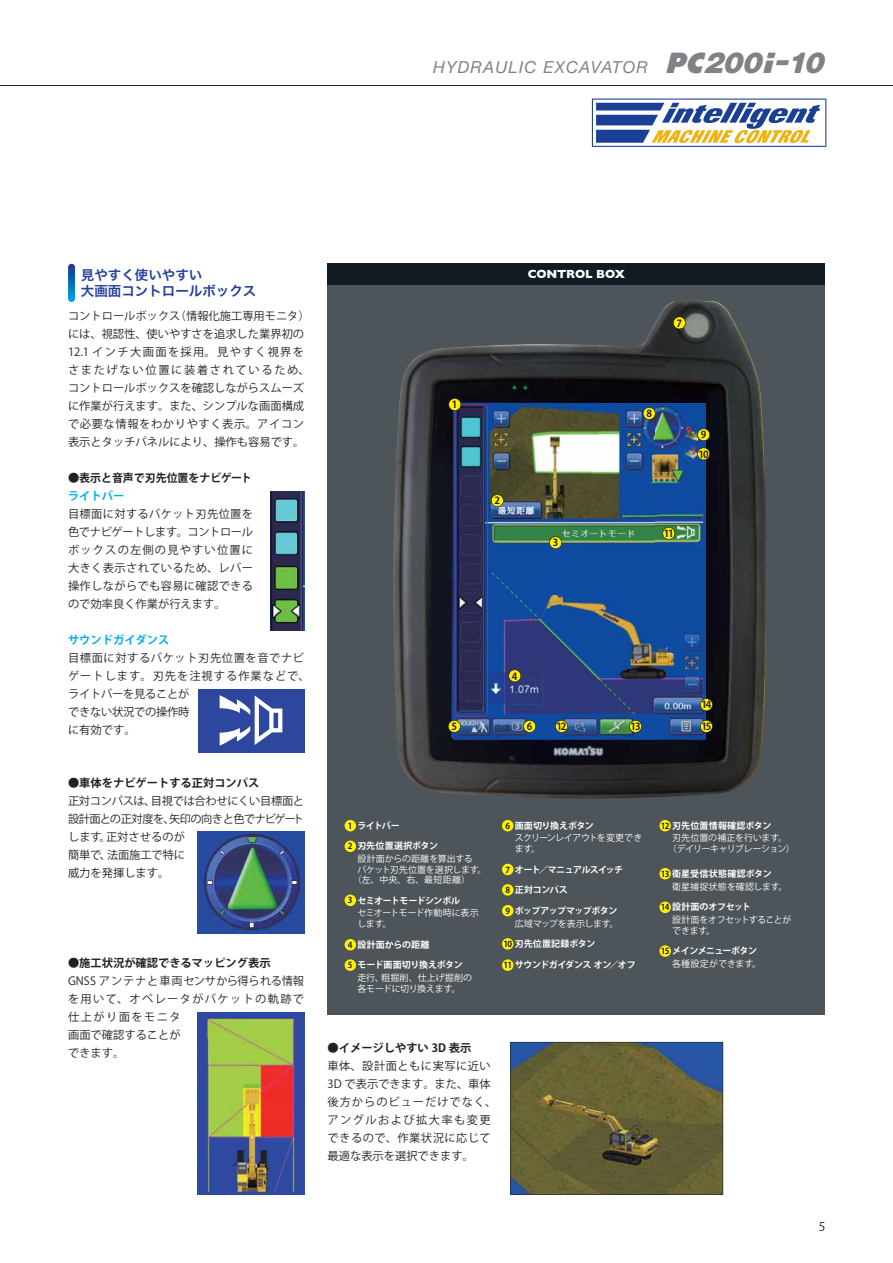
<style>
.page{position:relative;width:893px;height:1263px;background:#fff}
.page>*{position:absolute;margin:0;border:0;box-sizing:border-box;transform-origin:0 0}
.t1{font:italic 16.5px "Helvetica Neue";letter-spacing:.075em;color:#808285}
.t2{font:13.5px/16.5px "Hira Kaku Pro W6 90 pv RKSJ H";color:#223f9a}
.t3{font:700 12px "Gill Sans";letter-spacing:-.01em;color:#fff}
.t4{font:12px "Koz Go Pro Regular 90 pv RKSJ H";color:#231f20}
.t5{font:11.25px/18px "Koz Go Pro Regular 90 pv RKSJ H";color:#231f20}
.t6{font:11.25px/18px "Koz Go Pro Regular 90 pv RKSJ H";letter-spacing:.04em;color:#231f20}
.t7{font:11.25px/18px "Koz Go Pro Regular 90 pv RKSJ H";letter-spacing:-.03em;color:#231f20}
.t8{font:11.25px/18px "Koz Go Pro Regular 90 pv RKSJ H";letter-spacing:.05em;color:#231f20}
.t9{font:11.25px "Koz Go Pro Bold 90 pv RKSJ H";color:#231f20}
.t10{font:11.25px/18px "Koz Go Pro Regular 90 pv RKSJ H";letter-spacing:.07em;color:#231f20}
.t11{font:11.25px "Koz Go Pro Bold 90 pv RKSJ H";color:#00aeef}
.t12{font:9.75px/19.2px "Koz Go Pro Bold 90 pv RKSJ H";letter-spacing:-.11em;color:#231f20}
.t13{font:9px/10.5px "Koz Go Pro Regular 90 pv RKSJ H";letter-spacing:-.02em;color:#fff}
.t14{font:9px "Koz Go Pro Bold 90 pv RKSJ H";letter-spacing:-.03em;color:#fff}
.t15{font:9px/10.5px "Koz Go Pro Regular 90 pv RKSJ H";letter-spacing:-.05em;color:#fff}
.t16{font:9px "Koz Go Pro Bold 90 pv RKSJ H";letter-spacing:.005em;color:#fff}
.t17{font:9px/10.5px "Koz Go Pro Regular 90 pv RKSJ H";letter-spacing:-.055em;color:#fff}
.t18{font:9px "Koz Go Pro Bold 90 pv RKSJ H";letter-spacing:.015em;color:#fff}
.t19{font:9px "Koz Go Pro Bold 90 pv RKSJ H";letter-spacing:.02em;color:#fff}
.t20{font:9px "Koz Go Pro Regular 90 pv RKSJ H";letter-spacing:.005em;color:#fff}
.t21{font:9px "Koz Go Pro Bold 90 pv RKSJ H";letter-spacing:-.065em;color:#fff}
.t22{font:9px "Koz Go Pro Bold 90 pv RKSJ H";letter-spacing:-.055em;color:#fff}
.t23{font:9px "Koz Go Pro Bold 90 pv RKSJ H";letter-spacing:-.07em;color:#fff}
.t24{font:9px "Koz Go Pro Regular 90 pv RKSJ H";letter-spacing:.01em;color:#fff}
.t25{font:9px "Koz Go Pro Bold 90 pv RKSJ H";color:#fff}
.t26{font:8.25px "Koz Go Pro Bold 90 pv RKSJ H";color:#231f20}
.s1{font-family:"Komatsu VI";font-size:27px}
.s2{font-size:8.25px;color:#231f20}
</style>
<div class="page">
<div style="left:327px;top:285px;width:498px;height:729px;background:#4d555b"></div>
<hr style="left:0;top:85px;width:892px;height:1px;background:#231f20">
<svg style="left:592px;top:99px;width:234px;height:48px"></svg>
<svg style="left:68px;top:264px;width:7px;height:38px"></svg>
<div style="left:327px;top:264px;width:498px;height:21px;background:#121b21"></div>
<img style="left:393px;top:301px;width:373px;height:498px">
<img style="left:454px;top:403px;width:252px;height:336px">
<svg style="left:510px;top:1042px;width:213px;height:153px;background:#605f3e"></svg>
<img style="left:198px;top:831px;width:106px;height:102px">
<img style="left:270px;top:491px;width:34px;height:67px">
<img style="left:270px;top:558px;width:34px;height:72px">
<img style="left:198px;top:1012px;width:106px;height:183px">
<div style="left:344px;top:820px;width:12px;height:11px;background:#fff200;border-radius:50%"></div>
<div style="left:502px;top:820px;width:11px;height:11px;background:#fff200;border-radius:50%"></div>
<div style="left:659px;top:820px;width:12px;height:11px;background:#fff200;border-radius:50%"></div>
<div style="left:659px;top:868px;width:12px;height:11px;background:#fff200;border-radius:50%"></div>
<div style="left:659px;top:902px;width:12px;height:11px;background:#fff200;border-radius:50%"></div>
<div style="left:659px;top:945px;width:12px;height:12px;background:#fff200;border-radius:50%"></div>
<div style="left:502px;top:864px;width:11px;height:11px;background:#fff200;border-radius:50%"></div>
<div style="left:502px;top:884px;width:11px;height:12px;background:#fff200;border-radius:50%"></div>
<div style="left:502px;top:905px;width:11px;height:11px;background:#fff200;border-radius:50%"></div>
<div style="left:502px;top:938px;width:11px;height:12px;background:#fff200;border-radius:50%"></div>
<div style="left:502px;top:959px;width:11px;height:12px;background:#fff200;border-radius:50%"></div>
<div style="left:344px;top:841px;width:12px;height:11px;background:#fff200;border-radius:50%"></div>
<div style="left:344px;top:895px;width:12px;height:11px;background:#fff200;border-radius:50%"></div>
<div style="left:344px;top:939px;width:12px;height:11px;background:#fff200;border-radius:50%"></div>
<div style="left:344px;top:959px;width:12px;height:12px;background:#fff200;border-radius:50%"></div>
<svg style="left:549px;top:536px;width:13px;height:13px"></svg>
<img style="left:448px;top:398px;width:88px;height:335px">
<svg style="left:673px;top:317px;width:12px;height:12px"></svg>
<svg style="left:642px;top:407px;width:13px;height:13px"></svg>
<svg style="left:697px;top:428px;width:13px;height:13px"></svg>
<svg style="left:697px;top:447px;width:13px;height:13px"></svg>
<svg style="left:662px;top:527px;width:13px;height:13px"></svg>
<svg style="left:555px;top:720px;width:13px;height:13px"></svg>
<svg style="left:629px;top:720px;width:13px;height:13px"></svg>
<svg style="left:700px;top:698px;width:12px;height:13px"></svg>
<svg style="left:700px;top:720px;width:12px;height:13px"></svg>
<div style="left:198px;top:689px;width:106px;height:64px;background:#2c479d"></div>
<svg style="left:219px;top:695px;width:63px;height:51px"></svg>
<h1 class="t1" style="left:433px;top:58px;width:393px">HYDRAULIC EXCAVATOR <span class="s1">PC200i-10</span></h1>
<p class="t2" style="left:81px;top:268px;width:177px">見やすく使いやすい<br>大画面コントロールボックス</p>
<p class="t3" style="left:528px;top:267px;width:99px">CONTROL BOX</p>
<p class="t5" style="left:68px;top:309px;width:243px">コントロールボックス（情報化施工専用モニタ）には、視認性､使いやすさを追求した業界初の<br>12.1 インチ大画面を採用。見やすく視界をさまたげない位置に装着されているため、コントロールボックスを確認しながらスムーズに作業が行えます。また、シンプルな画面構成で必要な情報をわかりやすく表示。アイコン表示とタッチパネルにより、操作も容易です。</p>
<p class="t9" style="left:68px;top:474px;width:185px">●表示と音声で刃先位置をナビゲート</p>
<p class="t11" style="left:68px;top:492px;width:58px">ライトバー</p>
<p class="t5" style="left:68px;top:507px;width:186px;text-align:justify">目標面に対するバケット刃先位置を色でナビゲートします。コントロールボックスの左側の見やすい位置に大きく表示されているため、レバー操作しながらでも容易に確認できるので効率良く作業が行えます。</p>
<p class="t11" style="left:68px;top:636px;width:103px">サウンドガイダンス</p>
<p class="t8" style="left:68px;top:651px;width:243px">目標面に対するバケット刃先位置を音でナビゲートします。刃先を注視する作業などで、ライトバーを見ることが<br>できない状況での操作時<br>に有効です。</p>
<p class="t12" style="left:452px;top:396px;width:7px">1</p>
<p class="t12" style="left:494px;top:492px;width:7px">2</p>
<p class="t12" style="left:553px;top:534px;width:7px">3</p>
<p class="t12" style="left:646px;top:405px;width:7px">8</p>
<p class="t12" style="left:512px;top:668px;width:7px">4</p>
<p class="t12" style="left:451px;top:718px;width:7px">5</p>
<p class="t12" style="left:527px;top:718px;width:7px">6</p>
<p class="t12" style="left:556px;top:718px;width:11px">12</p>
<p class="t12" style="left:630px;top:718px;width:12px">13</p>
<p class="t12" style="left:676px;top:315px;width:7px">7</p>
<p class="t12" style="left:663px;top:525px;width:12px">11</p>
<p class="t12" style="left:698px;top:426px;width:12px">9<br>10</p>
<p class="t12" style="left:701px;top:696px;width:11px">14</p>
<p class="t12" style="left:701px;top:718px;width:11px">15</p>
<p class="t9" style="left:68px;top:778px;width:193px">●車体をナビゲートする正対コンパス</p>
<p class="t7" style="left:68px;top:793px;width:237px">正対コンパスは、目視では合わせにくい目標面と設計面との正対度を、矢印の向きと色でナビゲートします。正対させるのが<br>簡単で、法面施工で特に<br>威力を発揮します。</p>
<p class="t9" style="left:68px;top:958px;width:204px">●施工状況が確認できるマッピング表示</p>
<p class="t10" style="left:68px;top:973px;width:237px">GNSS アンテナと車両センサから得られる情報を用いて、オペレータがバケットの軌跡で仕上がり面をモニタ<br>画面で確認することが<br>できます。</p>
<p class="t14" style="left:357px;top:822px;width:44px">ライトバー</p>
<p class="t25" style="left:357px;top:843px;width:82px">刃先位置選択ボタン</p>
<p class="t13" style="left:357px;top:855px;width:117px">設計面からの距離を算出する</p>
<p class="t13" style="left:357px;top:865px;width:131px">バケット刃先位置を選択します。</p>
<p class="t13" style="left:353px;top:876px;width:119px">（左、中央、右、最短距離）</p>
<p class="t14" style="left:357px;top:897px;width:104px">セミオートモードシンボル</p>
<p class="t13" style="left:357px;top:909px;width:123px">セミオートモード作動時に表示します。</p>
<p class="t16" style="left:357px;top:941px;width:74px">設計面からの距離</p>
<p class="t14" style="left:357px;top:962px;width:107px">モード画面切り換えボタン</p>
<p class="t13" style="left:357px;top:974px;width:116px">走行、粗掘削、仕上げ掘削の各モードに切り換えます。</p>
<p class="t14" style="left:514px;top:822px;width:81px">画面切り換えボタン</p>
<p class="t17" style="left:514px;top:834px;width:129px">スクリーンレイアウトを変更できます。</p>
<p class="t21" style="left:514px;top:866px;width:110px">オート／マニュアルスイッチ</p>
<p class="t14" style="left:514px;top:887px;width:55px">正対コンパス</p>
<p class="t23" style="left:514px;top:907px;width:104px">ポップアップマップボタン</p>
<p class="t13" style="left:514px;top:919px;width:105px">広域マップを表示します。</p>
<p class="t16" style="left:503px;top:941px;width:93px"><span class="s2">10</span> 刃先位置記録ボタン</p>
<p class="t14" style="left:503px;top:961px;width:134px"><span class="s2">11</span> サウンドガイダンス オン／オフ</p>
<p class="t26" style="left:348px;top:823px;width:6px">1</p>
<p class="t26" style="left:505px;top:823px;width:6px">6</p>
<p class="t26" style="left:505px;top:866px;width:6px">7</p>
<p class="t26" style="left:505px;top:887px;width:6px">8</p>
<p class="t26" style="left:505px;top:908px;width:6px">9</p>
<p class="t26" style="left:348px;top:843px;width:6px">2</p>
<p class="t26" style="left:348px;top:897px;width:6px">3</p>
<p class="t26" style="left:348px;top:942px;width:6px">4</p>
<p class="t26" style="left:348px;top:962px;width:6px">5</p>
<p class="t9" style="left:327px;top:1043px;width:145px">●イメージしやすい 3D 表示</p>
<p class="t6" style="left:327px;top:1058px;width:170px">車体、設計面ともに実写に近い<br>3D で表示できます。また、車体後方からのビューだけでなく、アングルおよび拡大率も変更できるので、作業状況に応じて最適な表示を選択できます。</p>
<p class="t18" style="left:660px;top:822px;width:112px"><span class="s2">12</span> 刃先位置情報確認ボタン</p>
<p class="t13" style="left:667px;top:834px;width:129px;text-align:center">刃先位置の補正を行います。<br>（デイリーキャリブレーション）</p>
<p class="t19" style="left:660px;top:870px;width:112px"><span class="s2">13</span> 衛星受信状態確認ボタン</p>
<p class="t20" style="left:672px;top:883px;width:117px">衛星捕捉状態を確認します。</p>
<p class="t14" style="left:660px;top:904px;width:91px"><span class="s2">14</span> 設計面のオフセット</p>
<p class="t15" style="left:672px;top:916px;width:121px">設計面をオフセットすることができます。</p>
<p class="t22" style="left:660px;top:948px;width:98px"><span class="s2">15</span> メインメニューボタン</p>
<p class="t24" style="left:672px;top:960px;width:90px">各種設定ができます。</p>
<p class="t4" style="left:818px;top:1222px;width:8px">5</p>
</div>
